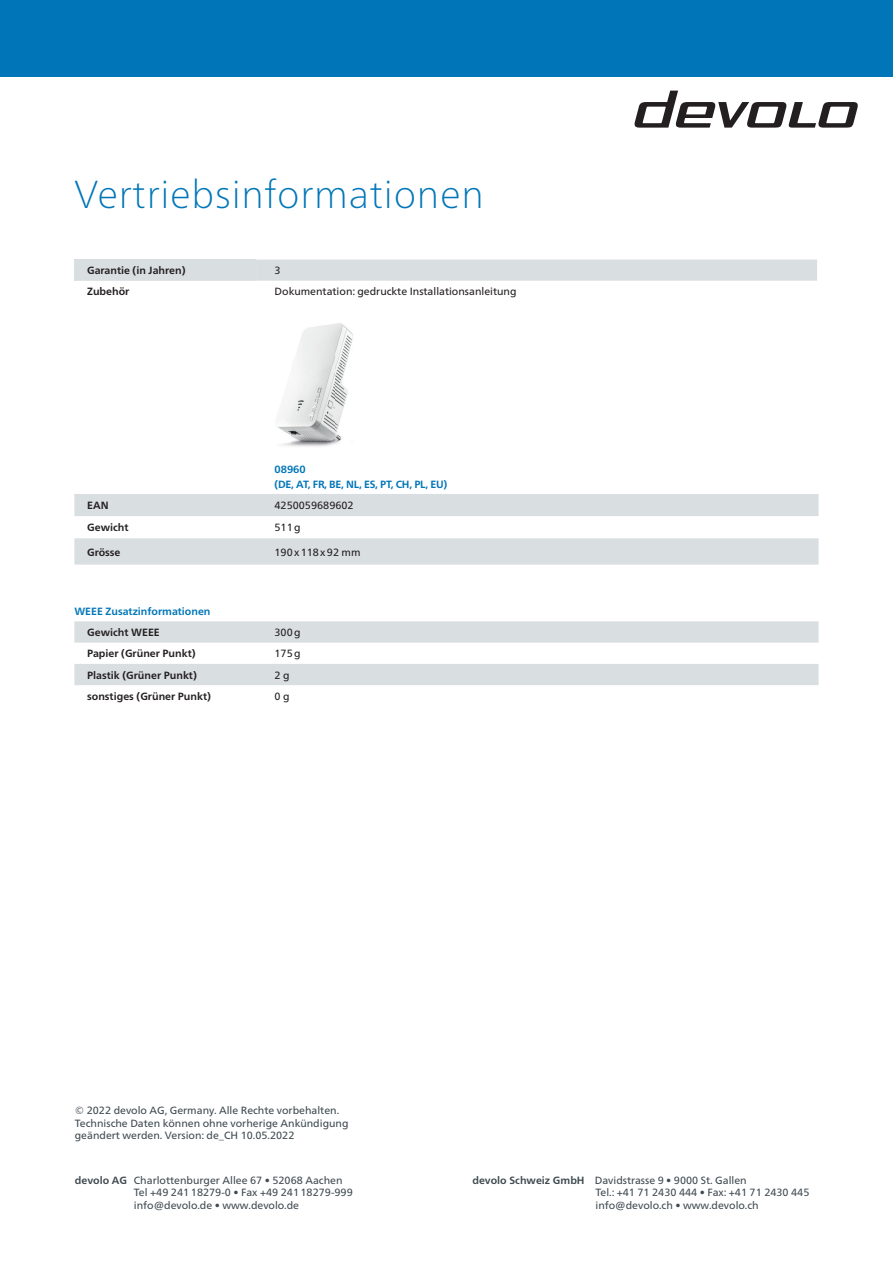
<style>
.page{position:relative;width:893px;height:1263px;background:#fff}
.page>*{position:absolute;margin:0;border:0;box-sizing:border-box;transform-origin:0 0}
.t1{font:100 39px "Frutiger Neue LTW1 G";letter-spacing:.02em;color:#0076b8}
.t2{font:10.5px/12.6px "Frutiger Neue LTW1 G";color:#3f4a50}
.t3{font:700 10.5px "Frutiger Neue LTW1 G";color:#231f20}
.t4{font:10.5px "Frutiger Neue LTW1 G";color:#231f20}
.t5{font:700 10.5px/15px "Frutiger Neue LTW1 G";letter-spacing:-.02em;color:#0076b8}
.t6{font:700 10.5px "Frutiger Neue LTW1 G";color:#0076b8}
.s1{font-weight:700}
</style>
<div class="page">
<div style="left:0;top:0;width:893px;height:77px;background:#0076b8"></div>
<svg style="left:634px;top:91px;width:224px;height:37px"></svg>
<svg style="left:74px;top:494px;width:745px;height:191px;fill:#d9dee1"></svg>
<svg style="left:74px;top:565px;width:745px;height:26px"></svg>
<div style="left:74px;top:260px;width:743px;height:21px;background:#d9dee1"></div>
<img style="left:276px;top:323px;width:77px;height:124px">
<h1 class="t1" style="left:74px;top:167px;width:411px">Vertriebsinformationen</h1>
<p class="t3" style="left:87px;top:263px;width:100px">Garantie (in Jahren)</p>
<p class="t4" style="left:275px;top:263px;width:8px">3</p>
<p class="t3" style="left:87px;top:284px;width:44px">Zubehör</p>
<p class="t4" style="left:275px;top:284px;width:244px">Dokumentation: gedruckte Installationsanleitung</p>
<p class="t5" style="left:275px;top:461px;width:174px">08960<br>(DE, AT, FR, BE, NL, ES, PT, CH, PL, EU)</p>
<p class="t3" style="left:87px;top:498px;width:23px">EAN</p>
<p class="t4" style="left:275px;top:498px;width:81px">4250059689602</p>
<p class="t3" style="left:87px;top:520px;width:43px">Gewicht</p>
<p class="t4" style="left:275px;top:520px;width:28px">511 g</p>
<p class="t3" style="left:87px;top:544px;width:35px">Grösse</p>
<p class="t4" style="left:275px;top:544px;width:87px">190 x 118 x 92 mm</p>
<p class="t6" style="left:74px;top:604px;width:138px">WEEE Zusatzinformationen</p>
<p class="t3" style="left:87px;top:625px;width:74px">Gewicht WEEE</p>
<p class="t4" style="left:275px;top:624px;width:28px">300 g</p>
<p class="t3" style="left:87px;top:646px;width:110px">Papier (Grüner Punkt)</p>
<p class="t4" style="left:275px;top:646px;width:28px">175 g</p>
<p class="t3" style="left:87px;top:667px;width:111px">Plastik (Grüner Punkt)</p>
<p class="t4" style="left:275px;top:667px;width:17px">2 g</p>
<p class="t3" style="left:87px;top:688px;width:125px">sonstiges (Grüner Punkt)</p>
<p class="t4" style="left:275px;top:688px;width:17px">0 g</p>
<p class="t2" style="left:75px;top:1103px;width:275px">© 2022 devolo AG, Germany. Alle Rechte vorbehalten.<br>Technische Daten können ohne vorherige Ankündigung geändert werden. Version: de_CH 10.05.2022</p>
<p class="t2" style="left:134px;top:1173px;width:220px;text-indent:-59px"><span class="s1">devolo AG</span> Charlottenburger Allee 67 • 52068 Aachen<br>Tel +49 241 18279-0 • Fax +49 241 18279-999 info@devolo.de • www.devolo.de</p>
<p class="t2" style="left:595px;top:1173px;width:215px;text-indent:-123px"><span class="s1">devolo Schweiz GmbH</span> Davidstrasse 9 • 9000 St. Gallen<br>Tel.: +41 71 2430 444 • Fax: +41 71 2430 445 info@devolo.ch • www.devolo.ch</p>
</div>
